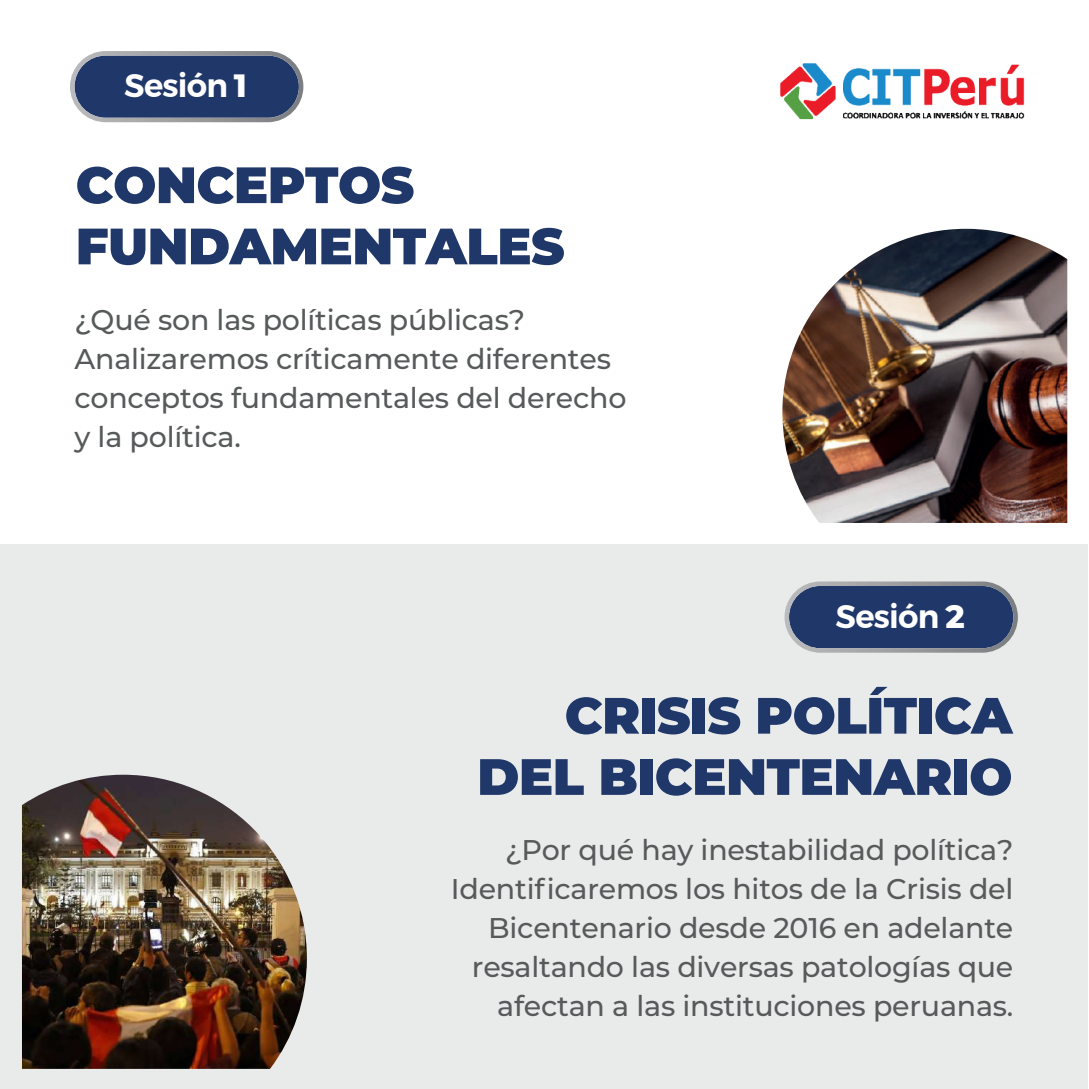
<style>
.page{position:relative;width:1089px;height:1089px;background:#fff}
.page>*{position:absolute;margin:0;border:0;box-sizing:border-box;transform-origin:0 0}
.t1{font:900 51px/61.2px "Montserrat";letter-spacing:-.01em;color:#1f3769}
.t2{font:600 32.25px "Montserrat";letter-spacing:-.025em;color:#fff}
.t3{font:500 28.5px/39px "Montserrat";letter-spacing:-.01em;color:#575a5b;text-align:right}
.s1{font-weight:800}
</style>
<div class="page">
<div style="left:0;top:544px;width:1088px;height:545px;background:#e9eaea"></div>
<img style="left:782px;top:229px;width:285px;height:294px">
<img style="left:22px;top:774px;width:285px;height:294px">
<svg style="left:70px;top:51px;width:233px;height:71px;background:#40537b"></svg>
<svg style="left:784px;top:581px;width:233px;height:71px;background:#3e5279"></svg>
<img style="left:780px;top:63px;width:245px;height:57px">
<p class="t2" style="left:124px;top:60px;width:124px">Sesión <span class="s1">1</span></p>
<h1 class="t1" style="left:76px;top:151px;width:490px">CONCEPTOS<br>FUNDAMENTALES</h1>
<p class="t3" style="left:74px;top:300px;width:553px;text-align:left">¿Qué son las políticas públicas?<br>Analizaremos críticamente diferentes conceptos fundamentales del derecho y la política.</p>
<p class="t2" style="left:835px;top:590px;width:130px">Sesión <span class="s1">2</span></p>
<h1 class="t1" style="left:477px;top:681px;width:536px;text-align:right">CRISIS POLÍTICA<br>DEL BICENTENARIO</h1>
<p class="t3" style="left:451px;top:829px;width:564px">¿Por qué hay inestabilidad política?<br>Identificaremos los hitos de la Crisis del Bicentenario desde 2016 en adelante resaltando las diversas patologías que afectan a las instituciones peruanas.</p>
</div>
